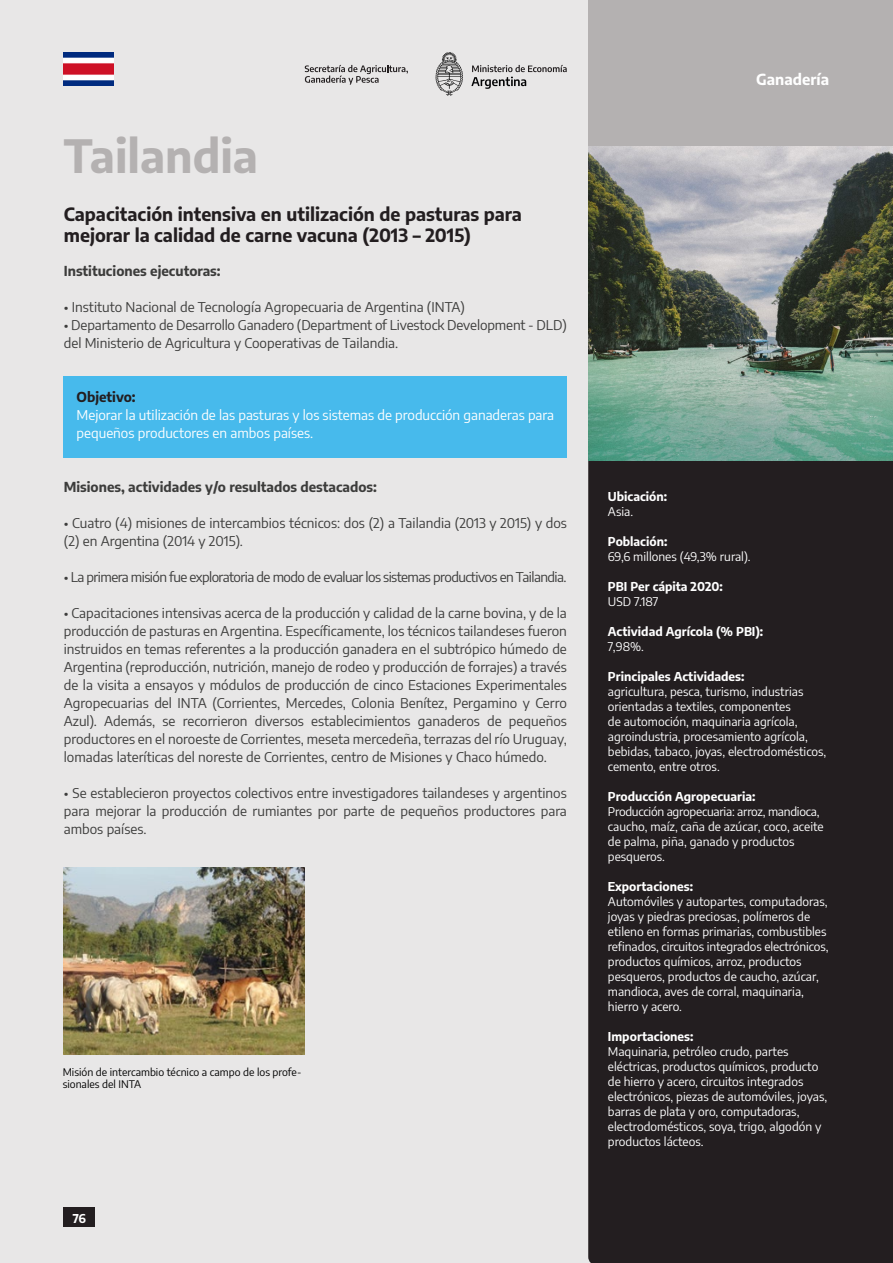
<style>
.page{position:relative;width:893px;height:1263px;background:#e8e7e7}
.page>*{position:absolute;margin:0;border:0;box-sizing:border-box;transform-origin:0 0}
.t1{font:700 45px "Encode Sans";color:#b4b1b1}
.t2{font:700 18px/21px "Encode Sans";color:#231e20}
.t3{font:700 15px "Encode Sans";color:#fff}
.t4{font:13.5px/18px "Encode Sans";color:#3c3c3b}
.t5{font:13.5px/18px "Encode Sans";color:#fff}
.t6{font:13.5px "Encode Sans";letter-spacing:-.04em;color:#3c3c3b}
.t7{font:700 13.5px "Encode Sans";color:#3c3c3b}
.t8{font:700 13.5px "Encode Sans";color:#231e20}
.t9{font:12px/15px "Encode Sans";color:#fff}
.t10{font:700 12px "Encode Sans";color:#fff}
.t11{font:10.5px/12.6px "Encode Sans";color:#000}
</style>
<div class="page">
<div style="left:64px;top:1208px;width:31px;height:19px;background:#231e20"></div>
<svg style="left:436px;top:52px;width:27px;height:44px"></svg>
<svg style="left:305px;top:65px;width:103px;height:20px"></svg>
<svg style="left:471px;top:65px;width:96px;height:24px"></svg>
<div style="left:64px;top:376px;width:503px;height:82px;background:#47baec"></div>
<img style="left:64px;top:868px;width:240px;height:186px">
<img style="left:64px;top:53px;width:49px;height:32px">
<div style="left:588px;top:0;width:305px;height:147px;background:#b4b1b1"></div>
<svg style="left:588px;top:460px;width:305px;height:803px;background:#2c2729"></svg>
<img style="left:588px;top:146px;width:305px;height:314px">
<h1 class="t1" style="left:64px;top:123px;width:196px">Tailandia</h1>
<h2 class="t2" style="left:64px;top:202px;width:460px">Capacitación intensiva en utilización de pasturas para mejorar la calidad de carne vacuna (2013 – 2015)</h2>
<p class="t7" style="left:64px;top:261px;width:158px">Instituciones ejecutoras:</p>
<p class="t4" style="left:64px;top:298px;width:403px">• Instituto Nacional de Tecnología Agropecuaria de Argentina (INTA)</p>
<p class="t4" style="left:64px;top:316px;width:504px">• Departamento de Desarrollo Ganadero (Department of Livestock Development - DLD) del Ministerio de Agricultura y Cooperativas de Tailandia.</p>
<p class="t8" style="left:77px;top:387px;width:61px">Objetivo:</p>
<p class="t5" style="left:77px;top:406px;width:479px">Mejorar la utilización de las pasturas y los sistemas de producción ganaderas para pequeños productores en ambos países.</p>
<p class="t7" style="left:64px;top:477px;width:315px">Misiones, actividades y/o resultados destacados:</p>
<p class="t4" style="left:64px;top:514px;width:505px">• Cuatro (4) misiones de intercambios técnicos: dos (2) a Tailandia (2013 y 2015) y dos (2) en Argentina (2014 y 2015).</p>
<p class="t6" style="left:64px;top:568px;width:504px">• La primera misión fue exploratoria de modo de evaluar los sistemas productivos en Tailandia.</p>
<p class="t4" style="left:64px;top:604px;width:505px;text-align:justify">• Capacitaciones intensivas acerca de la producción y calidad de la carne bovina, y de la producción de pasturas en Argentina. Específicamente, los técnicos tailandeses fueron instruidos en temas referentes a la producción ganadera en el subtrópico húmedo de Argentina (reproducción, nutrición, manejo de rodeo y producción de forrajes) a través de la visita a ensayos y módulos de producción de cinco Estaciones Experimentales Agropecuarias del INTA (Corrientes, Mercedes, Colonia Benítez, Pergamino y Cerro Azul). Además, se recorrieron diversos establecimientos ganaderos de pequeños productores en el noroeste de Corrientes, meseta mercedeña, terrazas del río Uruguay, lomadas lateríticas del noreste de Corrientes, centro de Misiones y Chaco húmedo.</p>
<p class="t4" style="left:64px;top:784px;width:505px;text-align:justify">• Se establecieron proyectos colectivos entre investigadores tailandeses y argentinos para mejorar la producción de rumiantes por parte de pequeños productores para ambos países.</p>
<p class="t11" style="left:63px;top:1065px;width:240px">Misión de intercambio técnico a campo de los profe&shy;sionales del INTA</p>
<p class="t10" style="left:73px;top:1209px;width:15px">76</p>
<p class="t3" style="left:756px;top:68px;width:74px">Ganadería</p>
<p class="t10" style="left:608px;top:487px;width:61px">Ubicación:</p>
<p class="t9" style="left:608px;top:503px;width:27px">Asia.</p>
<p class="t10" style="left:608px;top:532px;width:61px">Población:</p>
<p class="t9" style="left:608px;top:548px;width:144px">69,6 millones (49,3% rural).</p>
<p class="t10" style="left:608px;top:577px;width:116px">PBI Per cápita 2020:</p>
<p class="t9" style="left:608px;top:593px;width:52px">USD 7.187</p>
<p class="t10" style="left:608px;top:622px;width:157px">Actividad Agrícola (% PBI):</p>
<p class="t9" style="left:608px;top:638px;width:38px">7,98%.</p>
<p class="t10" style="left:608px;top:667px;width:138px">Principales Actividades:</p>
<p class="t9" style="left:608px;top:683px;width:220px">agricultura, pesca, turismo, industrias orientadas a textiles, componentes<br>de automoción, maquinaria agrícola, agroindustria, procesamiento agrícola, bebidas, tabaco, joyas, electrodomésticos, cemento, entre otros.</p>
<p class="t10" style="left:608px;top:787px;width:149px">Producción Agropecuaria:</p>
<p class="t9" style="left:608px;top:803px;width:217px">Producción agropecuaria: arroz, mandioca, caucho, maíz, caña de azúcar, coco, aceite de palma, piña, ganado y productos pesqueros.</p>
<p class="t10" style="left:608px;top:877px;width:87px">Exportaciones:</p>
<p class="t9" style="left:608px;top:893px;width:222px">Automóviles y autopartes, computadoras, joyas y piedras preciosas, polímeros de etileno en formas primarias, combustibles refinados, circuitos integrados electrónicos, productos químicos, arroz, productos pesqueros, productos de caucho, azúcar, mandioca, aves de corral, maquinaria, hierro y acero.</p>
<p class="t10" style="left:608px;top:1027px;width:87px">Importaciones:</p>
<p class="t9" style="left:608px;top:1043px;width:221px">Maquinaria, petróleo crudo, partes eléctricas, productos químicos, producto de hierro y acero, circuitos integrados electrónicos, piezas de automóviles, joyas, barras de plata y oro, computadoras, electrodomésticos, soya, trigo, algodón y productos lácteos.</p>
</div>
